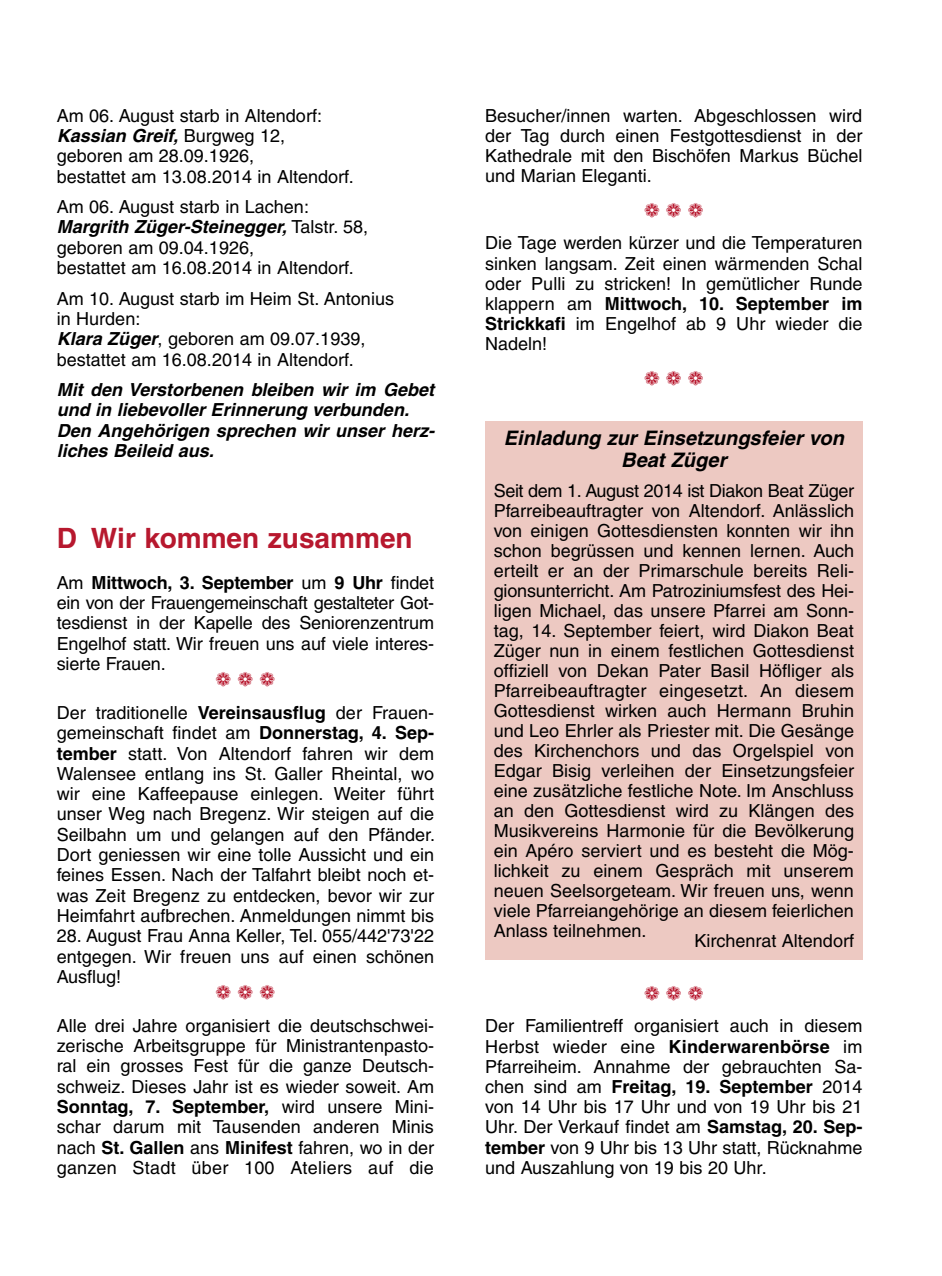
<style>
.page{position:relative;width:942px;height:1276px;background:#fff}
.page>*{position:absolute;margin:0;border:0;box-sizing:border-box;transform-origin:0 0}
.t1{font:700 28px "Helvetica";color:#b7182e}
.t2{font:italic 700 20px/22px "Helvetica";color:#000;text-align:center}
.t3{font:20px "Zapf Dingbats ITC";color:#b7182e}
.t4{font:18px/20.2px "Helvetica";color:#000;text-align:justify}
.t5{font:italic 700 18px/20.2px "Helvetica";color:#000}
.s1{font-weight:700;font-style:italic}
.s2{font-weight:700}
</style>
<div class="page">
<div style="left:485px;top:421px;width:377px;height:538px;background:#edc9c2"></div>
<p class="t4" style="left:57px;top:105px;width:298px;text-align:left">Am 06. August starb in Altendorf:<br><span class="s1">Kassian Greif,</span> Burgweg 12, geboren am 28.09.1926,<br>bestattet am 13.08.2014 in Altendorf.</p>
<p class="t4" style="left:57px;top:197px;width:313px;text-align:left">Am 06. August starb in Lachen:<br><span class="s1">Margrith Züger-Steinegger,</span> Talstr. 58, geboren am 09.04.1926,<br>bestattet am 16.08.2014 in Altendorf.</p>
<p class="t4" style="left:57px;top:288px;width:338px;text-align:left">Am 10. August starb im Heim St. Antonius in Hurden:<br><span class="s1">Klara Züger</span>, geboren am 09.07.1939, bestattet am 16.08.2014 in Altendorf.</p>
<p class="t5" style="left:57px;top:379px;width:379px">Mit den Verstorbenen bleiben wir im Gebet und in liebevoller Erinnerung verbunden.<br>Den Angehörigen sprechen wir unser herz&shy;liches Beileid aus.</p>
<h1 class="t1" style="left:57px;top:521px;width:357px">D Wir kommen zusammen</h1>
<p class="t4" style="left:57px;top:572px;width:379px">Am <span class="s2">Mittwoch, 3. September</span> um <span class="s2">9 Uhr</span> findet ein von der Frauengemeinschaft gestalteter Got&shy;tesdienst in der Kapelle des Seniorenzentrum Engelhof statt. Wir freuen uns auf viele interes&shy;sierte Frauen.</p>
<p class="t3" style="left:215px;top:670px;width:61px">❁❁❁</p>
<p class="t4" style="left:57px;top:702px;width:380px">Der traditionelle <span class="s2">Vereinsausflug</span> der Frauen&shy;gemeinschaft findet am <span class="s2">Donnerstag, 4. Sep&shy;tember</span> statt. Von Altendorf fahren wir dem Walensee entlang ins St. Galler Rheintal, wo wir eine Kaffeepause einlegen. Weiter führt unser Weg nach Bregenz. Wir steigen auf die Seilbahn um und gelangen auf den Pfänder.<br>Dort geniessen wir eine tolle Aussicht und ein feines Essen. Nach der Talfahrt bleibt noch et&shy;was Zeit Bregenz zu entdecken, bevor wir zur Heimfahrt aufbrechen. Anmeldungen nimmt bis</p>
<p class="t4" style="left:57px;top:925px;width:379px">28. August Frau Anna Keller, Tel. 055/442'73'22 entgegen. Wir freuen uns auf einen schönen Ausflug!</p>
<p class="t3" style="left:215px;top:983px;width:61px">❁❁❁</p>
<p class="t4" style="left:57px;top:1015px;width:379px">Alle drei Jahre organisiert die deutschschwei&shy;zerische Arbeitsgruppe für Ministrantenpasto&shy;ral ein grosses Fest für die ganze Deutsch&shy;schweiz. Dieses Jahr ist es wieder soweit. Am <span class="s2">Sonntag, 7. September,</span> wird unsere Mini&shy;schar darum mit Tausenden anderen Minis nach <span class="s2">St. Gallen</span> ans <span class="s2">Minifest</span> fahren, wo in der ganzen Stadt über 100 Ateliers auf die</p>
<p class="t4" style="left:485px;top:105px;width:378px">Besucher/innen warten. Abgeschlossen wird der Tag durch einen Festgottesdienst in der Kathedrale mit den Bischöfen Markus Büchel und Marian Eleganti.</p>
<p class="t3" style="left:643px;top:200px;width:61px">❁❁❁</p>
<p class="t4" style="left:485px;top:233px;width:379px">Die Tage werden kürzer und die Temperaturen sinken langsam. Zeit einen wärmenden Schal oder Pulli zu stricken! In gemütlicher Runde klappern am <span class="s2">Mittwoch, 10. September im Strickkafi</span> im Engelhof ab 9 Uhr wieder die Nadeln!</p>
<p class="t3" style="left:643px;top:368px;width:61px">❁❁❁</p>
<p class="t2" style="left:503px;top:427px;width:341px">Einladung zur Einsetzungsfeier von<br>Beat Züger</p>
<p class="t4" style="left:493px;top:481px;width:362px">Seit dem 1. August 2014 ist Diakon Beat Züger Pfarreibeauftragter von Altendorf. Anlässlich von einigen Gottesdiensten konnten wir ihn schon begrüssen und kennen lernen. Auch erteilt er an der Primarschule bereits Reli&shy;gionsunterricht. Am Patroziniumsfest des Hei&shy;ligen Michael, das unsere Pfarrei am Sonn&shy;tag, 14. September feiert, wird Diakon Beat Züger nun in einem festlichen Gottesdienst offiziell von Dekan Pater Basil Höfliger als Pfarreibeauftragter eingesetzt. An diesem Gottesdienst wirken auch Hermann Bruhin und Leo Ehrler als Priester mit. Die Gesänge des Kirchenchors und das Orgelspiel von Edgar Bisig verleihen der Einsetzungsfeier eine zusätzliche festliche Note. Im Anschluss an den Gottesdienst wird zu Klängen des Musikvereins Harmonie für die Bevölkerung ein Apéro serviert und es besteht die Mög&shy;lichkeit zu einem Gespräch mit unserem neuen Seelsorgeteam. Wir freuen uns, wenn viele Pfarreiangehörige an diesem feierlichen Anlass teilnehmen.</p>
<p class="t4" style="left:694px;top:930px;width:161px">Kirchenrat Altendorf</p>
<p class="t3" style="left:643px;top:983px;width:61px">❁❁❁</p>
<p class="t4" style="left:485px;top:1016px;width:379px">Der Familientreff organisiert auch in diesem Herbst wieder eine <span class="s2">Kinderwarenbörse</span> im Pfarreiheim. Annahme der gebrauchten Sa&shy;chen sind am <span class="s2">Freitag, 19. September</span> 2014 von 14 Uhr bis 17 Uhr und von 19 Uhr bis 21<br>Uhr. Der Verkauf findet am <span class="s2">Samstag, 20. Sep&shy;tember</span> von 9 Uhr bis 13 Uhr statt, Rücknahme und Auszahlung von 19 bis 20 Uhr.</p>
</div>
